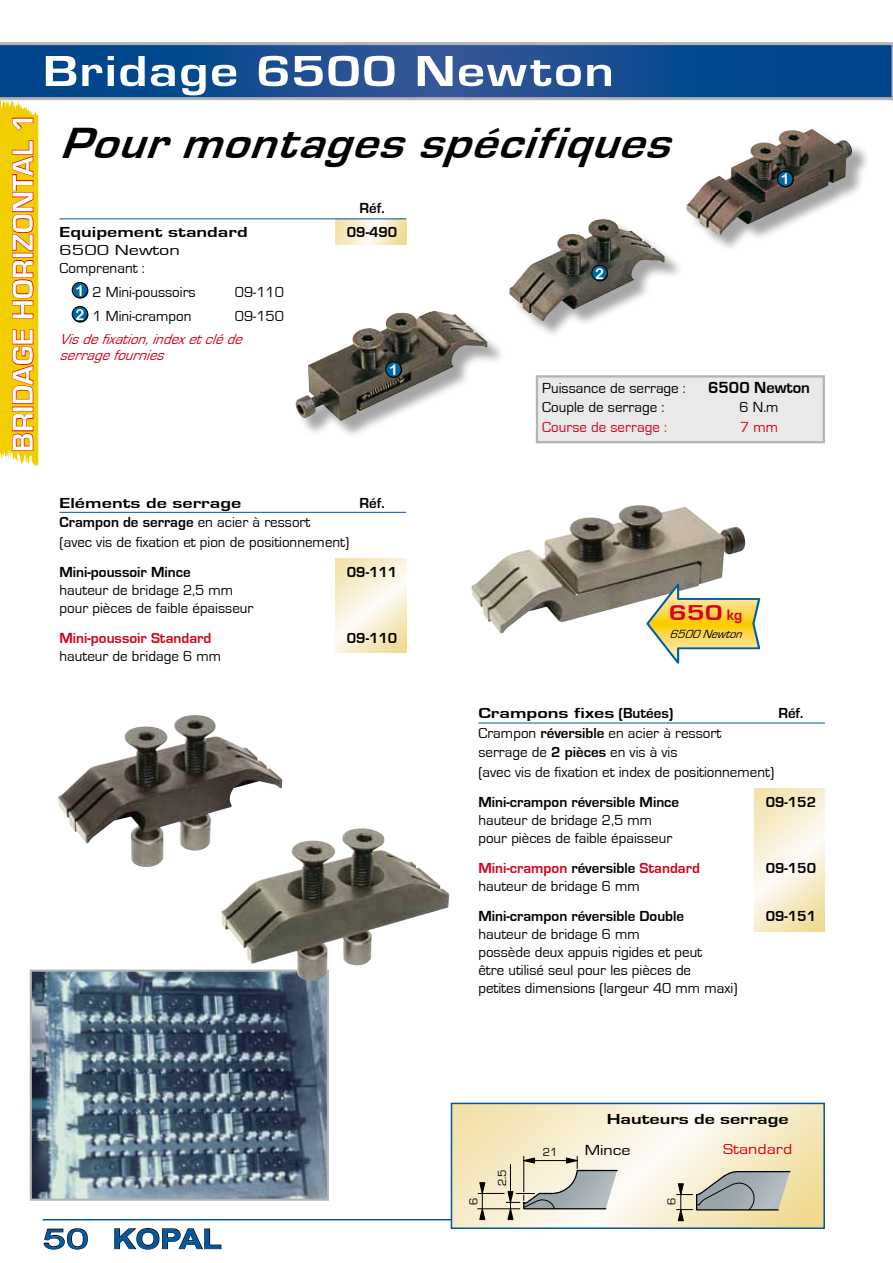
<style>
.page{position:relative;width:893px;height:1263px;background:#fff}
.page>*{position:absolute;margin:0;border:0;box-sizing:border-box;transform-origin:0 0}
.t1{font:italic 700 45px "Eurostile";color:#000;scale:1.1 1}
.t2{font:700 45px "Eurostile";letter-spacing:.02em;color:#fff;scale:1.25 1}
.t3{font:700 30px "Eurostile";letter-spacing:.015em;color:#fff}
.t4{font:700 27.3px "Arial";letter-spacing:.01em;color:#0059a0;scale:1.15 1}
.t5{font:700 22.2px "Eurostile";color:#d8001a;scale:1.3 1}
.t6{font:700 16.5px "Eurostile";color:#000}
.t7{font:15px/18px "Eurostile";color:#000}
.t8{font:700 15px "Eurostile";color:#000}
.t9{font:700 15px "Eurostile";color:#000;scale:1.35 1}
.t10{font:700 15px "Eurostile";color:#d5001a}
.t11{font:italic 15px/16.5px "Eurostile";color:#d8001a}
.t12{font:15px/18px "Eurostile";color:#000;scale:1.35 1}
.t13{font:15px "Eurostile";color:#d8001a}
.t14{font:15px "Eurostile";color:#d5001a;scale:1.2 1}
.t15{font:15px "Eurostile";color:#000;scale:1.2 1}
.t16{font:15px "Arial Rounded MT Bold";color:#fff}
.t17{font:italic 12.15px "Eurostile";color:#000}
.t18{font:12px "Eurostile";color:#000}
.s1{font-family:"Arial Rounded MT Bold";color:#fff}
.s2{font-weight:700}
.s3{font-size:15.45px}
.s4{color:#000}
.s5{font-weight:400}
</style>
<div class="page">
<hr style="left:43px;top:1219px;width:782px;height:1px;background:#005aa1">
<svg style="left:0;top:42px;width:893px;height:58px;background:#225693"></svg>
<svg style="left:0;top:98px;width:38px;height:369px;background:#eeaf0f"></svg>
<img style="left:33px;top:972px;width:293px;height:226px">
<div style="left:30px;top:969px;width:299px;height:232px;border:2px solid #b1b3b4"></div>
<svg style="left:336px;top:559px;width:70px;height:93px"></svg>
<hr style="left:60px;top:512px;width:346px;height:1px;background:#005aa1">
<svg style="left:755px;top:789px;width:70px;height:142px;background:#f7eed1"></svg>
<hr style="left:478px;top:723px;width:347px;height:1px;background:#005aa1">
<svg style="left:454px;top:1106px;width:368px;height:120px;background:#f7edcf"></svg>
<div style="left:451px;top:1103px;width:374px;height:126px;border:2px solid #0059a0"></div>
<svg style="left:478px;top:1156px;width:140px;height:64px;background:#cfccbc"></svg>
<svg style="left:677px;top:1170px;width:114px;height:51px;background:#bbbaaa"></svg>
<svg style="left:43px;top:1228px;width:45px;height:22px"></svg>
<svg style="left:114px;top:1228px;width:108px;height:22px"></svg>
<div style="left:536px;top:375px;width:289px;height:68px;border:2px solid #b1b3b4"></div>
<hr style="left:60px;top:219px;width:346px;height:1px;background:#005aa1">
<div style="left:72px;top:283px;width:16px;height:16px;border:2px solid #000;border-radius:50%"></div>
<div style="left:72px;top:282px;width:16px;height:16px;background:#0067a3;border-radius:50%"></div>
<div style="left:72px;top:282px;width:16px;height:16px;border:1px solid #000;border-radius:50%"></div>
<div style="left:72px;top:307px;width:16px;height:16px;border:2px solid #000;border-radius:50%"></div>
<div style="left:72px;top:306px;width:16px;height:16px;background:#0067a3;border-radius:50%"></div>
<div style="left:72px;top:306px;width:16px;height:16px;border:1px solid #000;border-radius:50%"></div>
<div style="left:298px;top:132px;width:572px;height:307px;background:#000;opacity:.35"></div>
<img style="left:293px;top:129px;width:559px;height:292px">
<div style="left:386px;top:362px;width:16px;height:16px;border:2px solid #000;border-radius:50%"></div>
<div style="left:386px;top:362px;width:15px;height:15px;background:#0067a3;border-radius:50%"></div>
<div style="left:386px;top:361px;width:15px;height:16px;border:1px solid #000;border-radius:50%"></div>
<div style="left:592px;top:266px;width:16px;height:15px;border:2px solid #000;border-radius:50%"></div>
<div style="left:592px;top:265px;width:15px;height:16px;background:#0067a3;border-radius:50%"></div>
<div style="left:592px;top:265px;width:16px;height:16px;border:1px solid #000;border-radius:50%"></div>
<div style="left:778px;top:171px;width:16px;height:16px;border:2px solid #000;border-radius:50%"></div>
<div style="left:778px;top:171px;width:15px;height:16px;background:#0067a3;border-radius:50%"></div>
<div style="left:777px;top:171px;width:16px;height:16px;border:1px solid #000;border-radius:50%"></div>
<img style="left:471px;top:505px;width:275px;height:129px">
<img style="left:58px;top:715px;width:224px;height:152px">
<img style="left:221px;top:828px;width:228px;height:153px">
<svg style="left:646px;top:583px;width:114px;height:81px"></svg>
<h2 class="t3" style="left:7px;top:452px;width:341px;rotate:-90deg">BRIDAGE horizontAL 1</h2>
<h1 class="t2" style="left:43px;top:47px;width:459px">Bridage 6500 Newton</h1>
<h1 class="t1" style="left:60px;top:118px;width:572px">Pourmontagesspécifiques</h1>
<p class="t8" style="left:359px;top:200px;width:27px">Réf.</p>
<p class="t9" style="left:60px;top:224px;width:141px">Equipement standard</p>
<p class="t8" style="left:347px;top:224px;width:52px">09-490</p>
<p class="t12" style="left:60px;top:241px;width:91px">6500 Newton<br>Comprenant :</p>
<p class="t7" style="left:75px;top:283px;width:122px"><span class="s1">1</span> 2 Mini-poussoirs</p>
<p class="t7" style="left:235px;top:283px;width:51px">09-110</p>
<p class="t7" style="left:75px;top:307px;width:118px"><span class="s1">2</span> 1 Mini-crampon</p>
<p class="t7" style="left:235px;top:307px;width:51px">09-150</p>
<p class="t11" style="left:60px;top:331px;width:190px">Visdefixation,indexetcléde serragefournies</p>
<p class="t16" style="left:389px;top:361px;width:10px">1</p>
<p class="t16" style="left:595px;top:264px;width:10px">2</p>
<p class="t16" style="left:781px;top:170px;width:10px">1</p>
<p class="t7" style="left:542px;top:379px;width:145px">Puissance de serrage :</p>
<p class="t6" style="left:708px;top:378px;width:103px">6500 Newton</p>
<p class="t7" style="left:542px;top:399px;width:124px">Couple de serrage :</p>
<p class="t7" style="left:740px;top:399px;width:41px">6 N.m</p>
<p class="t13" style="left:542px;top:419px;width:126px">Course de serrage :</p>
<p class="t13" style="left:740px;top:419px;width:40px">7 mm</p>
<p class="t9" style="left:60px;top:495px;width:136px">Eléments de serrage</p>
<p class="t8" style="left:359px;top:495px;width:27px">Réf.</p>
<p class="t7" style="left:60px;top:513px;width:291px;line-height:19.5px"><span class="s2">Crampon de serrage</span> en acier à ressort<br>(avec vis de fixation et pion de positionnement)</p>
<p class="t8" style="left:60px;top:564px;width:133px">Mini-poussoir Mince</p>
<p class="t8" style="left:347px;top:564px;width:52px">09-111</p>
<p class="t7" style="left:60px;top:581px;width:195px">hauteur de bridage 2,5 mm pour pièces de faible épaisseur</p>
<p class="t10" style="left:60px;top:630px;width:153px">Mini-poussoir Standard</p>
<p class="t8" style="left:347px;top:630px;width:52px">09-110</p>
<p class="t7" style="left:60px;top:647px;width:163px">hauteur de bridage 6 mm</p>
<h3 class="t5" style="left:669px;top:600px;width:58px">650 <span class="s3">kg</span></h3>
<p class="t17" style="left:669px;top:627px;width:79px">6500Newton</p>
<p class="t9" style="left:478px;top:705px;width:146px">Crampons fixes (Butées)</p>
<p class="t8" style="left:778px;top:705px;width:27px">Réf.</p>
<p class="t7" style="left:478px;top:723px;width:297px;line-height:19.5px">Crampon <span class="s2">réversible</span> en acier à ressort serrage de <span class="s2">2 pièces</span> en vis à vis<br>(avec vis de fixation et index de positionnement)</p>
<p class="t8" style="left:478px;top:794px;width:202px">Mini-crampon réversible Mince</p>
<p class="t8" style="left:766px;top:794px;width:52px">09-152</p>
<p class="t7" style="left:478px;top:811px;width:195px">hauteur de bridage 2,5 mm pour pièces de faible épaisseur</p>
<p class="t10" style="left:478px;top:860px;width:223px">Mini-crampon <span class="s4">réversible</span> Standard</p>
<p class="t8" style="left:766px;top:860px;width:52px">09-150</p>
<p class="t7" style="left:478px;top:877px;width:163px">hauteur de bridage 6 mm</p>
<p class="t8" style="left:478px;top:908px;width:207px">Mini-crampon réversible Double</p>
<p class="t8" style="left:766px;top:908px;width:52px">09-151</p>
<p class="t7" style="left:478px;top:925px;width:261px">hauteur de bridage 6 mm<br>possède deux appuis rigides et peut<br>être utilisé seul pour les pièces de<br>petites dimensions (largeur 40 mm maxi)</p>
<h3 class="t4" style="left:43px;top:1221px;width:157px"><span class="s5">50</span> kopal</h3>
<p class="t18" style="left:496px;top:1186px;width:19px;rotate:-90deg">2.5</p>
<p class="t18" style="left:543px;top:1145px;width:16px">21</p>
<p class="t9" style="left:607px;top:1111px;width:136px">Hauteurs de serrage</p>
<p class="t15" style="left:585px;top:1142px;width:40px">Mince</p>
<p class="t14" style="left:723px;top:1141px;width:59px">Standard</p>
<p class="t18" style="left:467px;top:1204px;width:9px;rotate:-90deg">6</p>
<p class="t18" style="left:665px;top:1205px;width:9px;rotate:-90deg">6</p>
</div>
